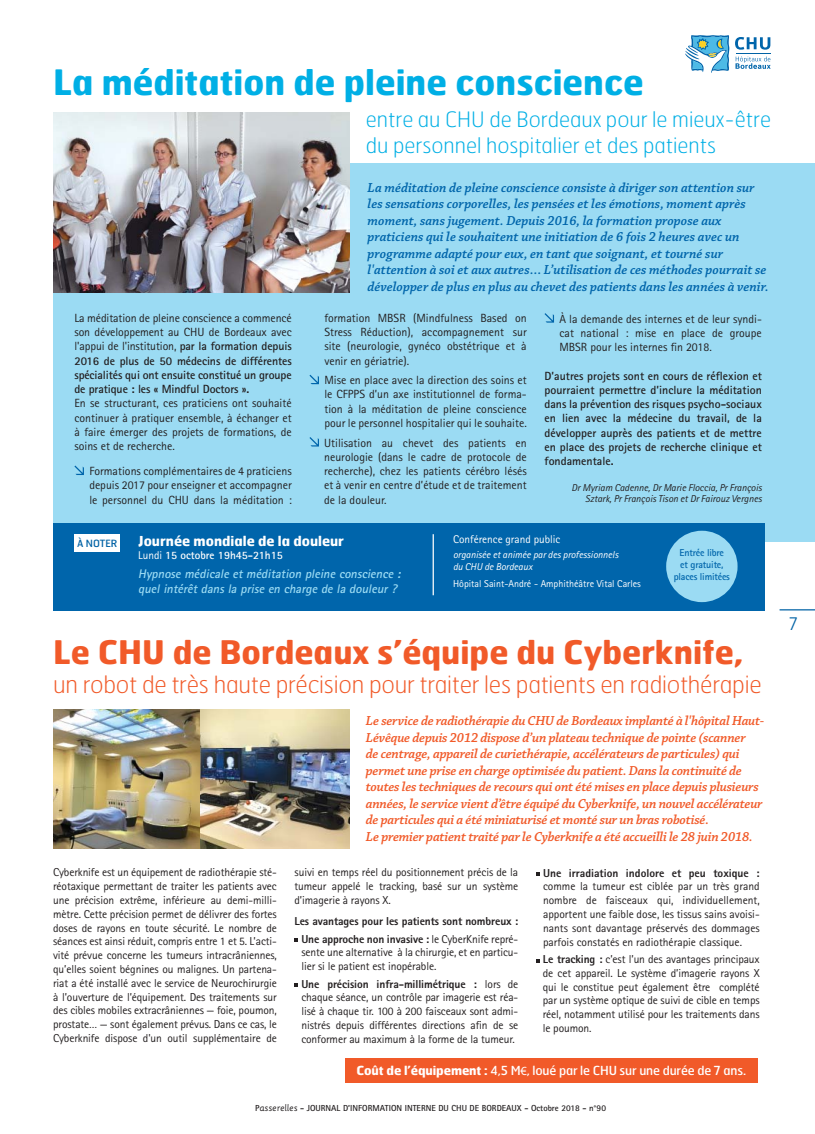
<style>
.page{position:relative;width:815px;height:1134px;background:#fff}
.page>*{position:absolute;margin:0;border:0;box-sizing:border-box;transform-origin:0 0}
.t1{font:700 35px "Hermes";color:#00afe5}
.t2{font:700 32.5px "Hermes";color:#f15a29}
.t3{font:100 23.75px "Hermes";letter-spacing:-.01em;color:#f15a29}
.t4{font:100 21.25px/25.5px "Hermes";color:#00afe5}
.t5{font:300 20px "Rotis Sans Serif";color:#0062a5}
.t6{font:italic 600 13.75px/16.5px "Chaparral Pro";letter-spacing:-.015em;color:#f15a29}
.t7{font:italic 600 13.75px/16.5px "Chaparral Pro";color:#0065ab}
.t8{font:700 13.75px "Hermes";color:#fff}
.t9{font:italic 700 12.5px/15px "Rotis Sans Serif";color:#9bdbf3}
.t10{font:12.5px "Hermes";letter-spacing:-.01em;color:#fff}
.t11{font:11.88px/14.2px "Rotis Sans Serif";color:#231f20;text-align:justify}
.t12{font:700 11.88px/14.2px "Rotis Sans Serif";letter-spacing:-.005em;color:#231f20;text-align:justify}
.t13{font:11.5px/13.8px "Rotis Sans Serif";letter-spacing:-.01em;color:#231f20;text-align:justify}
.t14{font:800 11.5px/17.4px "Rotis Sans Serif";letter-spacing:-.01em;color:#231f20;text-align:center}
.t15{font:700 11.25px "Rotis Sans Serif";color:#fff}
.t16{font:11.25px "Rotis Sans Serif";color:#fff}
.t17{font:italic 10px/11.2px "Rotis Sans Serif";color:#231f20;text-align:right}
.t18{font:italic 10px/12px "Rotis Sans Serif";color:#fff}
.t19{font:10px "Rotis Sans Serif";color:#fff}
.t20{font:700 10px/12px "Rotis Sans Serif";letter-spacing:-.02em;color:#0065ab;text-align:center}
.t21{font:10px "Hermes";color:#0062a5}
.t22{font:700 8.75px "Rotis Sans Serif";color:#231f20}
.s1{font-weight:400}
.s2{font-weight:800}
.s3{font-weight:700}
.s4{font-family:"Myriad Pro"}
.s5{font-family:"Sassoon Primary";font-weight:400}
</style>
<div class="page">
<div style="left:53px;top:163px;width:762px;height:379px;background:#9bdbf3"></div>
<div style="left:53px;top:523px;width:711px;height:88px;background:#0065ab"></div>
<hr style="left:780px;top:609px;width:35px;height:1px;background:#0062a5">
<svg style="left:685px;top:35px;width:44px;height:38px"></svg>
<svg style="left:735px;top:57px;width:36px;height:12px"></svg>
<hr style="left:736px;top:53px;width:34px;height:1px;background:#0062a5">
<svg style="left:735px;top:37px;width:35px;height:13px"></svg>
<svg style="left:74px;top:465px;width:10px;height:10px"></svg>
<svg style="left:309px;top:375px;width:10px;height:9px"></svg>
<svg style="left:309px;top:437px;width:10px;height:9px"></svg>
<svg style="left:544px;top:313px;width:10px;height:10px"></svg>
<img style="left:53px;top:112px;width:297px;height:181px">
<div style="left:74px;top:534px;width:46px;height:17px;background:#fff"></div>
<div style="left:666px;top:531px;width:72px;height:71px;background:#9bdbf3;border-radius:50%"></div>
<svg style="left:295px;top:983px;width:3px;height:4px"></svg>
<svg style="left:536px;top:873px;width:4px;height:3px"></svg>
<svg style="left:536px;top:959px;width:4px;height:3px"></svg>
<img style="left:53px;top:710px;width:297px;height:138px">
<div style="left:345px;top:1058px;width:413px;height:24px;background:#f15a29"></div>
<hr style="left:433px;top:534px;width:1px;height:61px;background:#fff">
<h1 class="t1" style="left:53px;top:66px;width:592px">La méditation de pleine conscience</h1>
<h3 class="t4" style="left:366px;top:108px;width:407px">entre au CHU de Bordeaux pour le mieux-être du personnel hospitalier et des patients</h3>
<p class="t12" style="left:74px;top:312px;width:219px"><span class="s1">La méditation de pleine conscience a commencé son développement au CHU de Bordeaux avec l'appui de l'institution,</span> par la formation depuis 2016 de plus de 50 médecins de différentes spécialités qui ont ensuite constitué un groupe de pratique : les « Mindful Doctors ».</p>
<p class="t11" style="left:74px;top:397px;width:219px">En se structurant, ces praticiens ont souhaité continuer à pratiquer ensemble, à échanger et à faire émerger des projets de formations, de soins et de recherche.</p>
<p class="t11" style="left:89px;top:465px;width:204px">Formations complémentaires de 4 praticiens depuis 2017 pour enseigner et accompagner le personnel du CHU dans la méditation :</p>
<p class="t7" style="left:368px;top:180px;width:403px">La méditation de pleine conscience consiste à diriger son attention sur les sensations corporelles, les pensées et les émotions, moment après moment, sans jugement. Depuis 2016, la formation propose aux praticiens qui le souhaitent une initiation de 6 fois 2 heures avec un programme adapté pour eux, en tant que soignant, et tourné sur l'attention à soi et aux autres… L’utilisation de ces méthodes pourrait se développer de plus en plus au chevet des patients dans les années à venir.</p>
<p class="t11" style="left:324px;top:312px;width:204px">formation MBSR (Mindfulness Based on Stress Réduction), accompagnement sur site (neurologie, gynéco obstétrique et à venir en gériatrie).</p>
<p class="t11" style="left:324px;top:374px;width:204px">Mise en place avec la direction des soins et le CFPPS d’un axe institutionnel de forma&shy;tion à la méditation de pleine conscience pour le personnel hospitalier qui le souhaite.</p>
<p class="t11" style="left:324px;top:437px;width:204px">Utilisation au chevet des patients en neurologie (dans le cadre de protocole de recherche), chez les patients cérébro lésés et à venir en centre d’étude et de traitement de la douleur.</p>
<p class="t11" style="left:559px;top:313px;width:204px">À la demande des internes et de leur syndi&shy;cat national : mise en place de groupe MBSR pour les internes fin 2018.</p>
<p class="t12" style="left:544px;top:370px;width:219px">D’autres projets sont en cours de réflexion et pourraient permettre d’inclure la méditation dans la prévention des risques psycho- sociaux en lien avec la médecine du travail, de la développer auprès des patients et de mettre en place des projets de recherche clinique et fondamentale.</p>
<p class="t17" style="left:571px;top:483px;width:192px">Dr Myriam Cadenne, Dr Marie Floccia, Pr François<br>Sztark, Pr François Tison et Dr Fairouz Vergnes</p>
<p class="t21" style="left:77px;top:538px;width:42px">À NOTER</p>
<p class="t8" style="left:138px;top:534px;width:207px">Journée mondiale de la douleur</p>
<p class="t15" style="left:138px;top:551px;width:146px"><span class="s1">Lundi</span> 15 octobre 19h45-21h15</p>
<p class="t9" style="left:138px;top:567px;width:266px">Hypnose médicale et méditation pleine conscience : quel intérêt dans la prise en charge de la douleur ?</p>
<p class="t16" style="left:453px;top:535px;width:109px">Conférence grand public</p>
<p class="t18" style="left:453px;top:550px;width:167px">organisée et animée par des professionnels du CHU de Bordeaux</p>
<p class="t19" style="left:453px;top:580px;width:189px">Hôpital Saint-André - Amphithéâtre Vital Carles</p>
<p class="t20" style="left:674px;top:547px;width:58px">Entrée libre<br>et gratuite, places limitées</p>
<h2 class="t2" style="left:53px;top:637px;width:692px">Le CHU de Bordeaux s’équipe du Cyberknife,</h2>
<h3 class="t3" style="left:53px;top:673px;width:710px">un robot de très haute précision pour traiter les patients en radiothérapie</h3>
<p class="t6" style="left:366px;top:714px;width:400px">Le service de radiothérapie du CHU de Bordeaux implanté à l'hôpital Haut-Lévêque depuis 2012 dispose d’un plateau technique de pointe (scanner<br>de centrage, appareil de curiethérapie, accélérateurs de particules) qui permet une prise en charge optimisée du patient. Dans la continuité de toutes les techniques de recours qui ont été mises en place depuis plusieurs années, le service vient d’être équipé du Cyberknife, un nouvel accélérateur de particules qui a été miniaturisé et monté sur un bras robotisé.<br>Le premier patient traité par le Cyberknife a été accueilli le 28 juin 2018.</p>
<p class="t13" style="left:53px;top:867px;width:225px">Cyberknife est un équipement de radiothérapie sté&shy;réotaxique permettant de traiter les patients avec une précision extrême, inférieure au demi-milli&shy;mètre. Cette précision permet de délivrer des fortes doses de rayons en toute sécurité. Le nombre de séances est ainsi réduit, compris entre 1 et 5. L’acti&shy;vité prévue concerne les tumeurs intracrâniennes, qu’elles soient bégnines ou malignes. Un partena&shy;riat a été installé avec le service de Neurochirurgie à l’ouverture de l’équipement. Des traitements sur des cibles mobiles extracrâniennes — foie, poumon, prostate… — sont également prévus. Dans ce cas, le Cyberknife dispose d'un outil supplémentaire de</p>
<p class="t13" style="left:295px;top:867px;width:225px">suivi en temps réel du positionnement précis de la tumeur appelé le tracking, basé sur un système d’imagerie à rayons X.</p>
<p class="t14" style="left:295px;top:914px;width:225px">Les avantages pour les patients sont nombreux :<br>Une approche non invasive : <span class="s1">le CyberKnife repré-</span></p>
<p class="t13" style="left:301px;top:947px;width:218px">sente une alternative à la chirurgie, et en particu&shy;lier si le patient est inopérable.</p>
<p class="t13" style="left:301px;top:978px;width:218px"><span class="s2">Une précision infra-millimétrique :</span> lors de chaque séance, un contrôle par imagerie est réa&shy;lisé à chaque tir. 100 à 200 faisceaux sont admi&shy;nistrés depuis différentes directions afin de se conformer au maximum à la forme de la tumeur.</p>
<p class="t14" style="left:543px;top:865px;width:218px">Une irradiation indolore et peu toxique :</p>
<p class="t13" style="left:543px;top:881px;width:218px">comme la tumeur est ciblée par un très grand nombre de faisceaux qui, individuellement, apportent une faible dose, les tissus sains avoisi&shy;nants sont davantage préservés des dommages parfois constatés en radiothérapie classique.</p>
<p class="t13" style="left:543px;top:953px;width:218px"><span class="s2">Le tracking :</span> c’est l’un des avantages principaux de cet appareil. Le système d’imagerie rayons X qui le constitue peut également être complété par un système optique de suivi de cible en temps réel, notamment utilisé pour les traitements dans le poumon.</p>
<p class="t10" style="left:357px;top:1065px;width:391px"><span class="s3">Coût de l’équipement :</span> 4,5 M<span class="s4">€</span>, loué par le CHU sur une durée de 7 ans.</p>
<p class="t22" style="left:255px;top:1105px;width:352px">P<span class="s5">asserelles</span> - JOURNAL D’INFORMATION INTERNE DU CHU DE BORDEAUX - Octobre 2018 - n°90</p>
<h3 class="t5" style="left:788px;top:617px;width:11px">7</h3>
</div>
